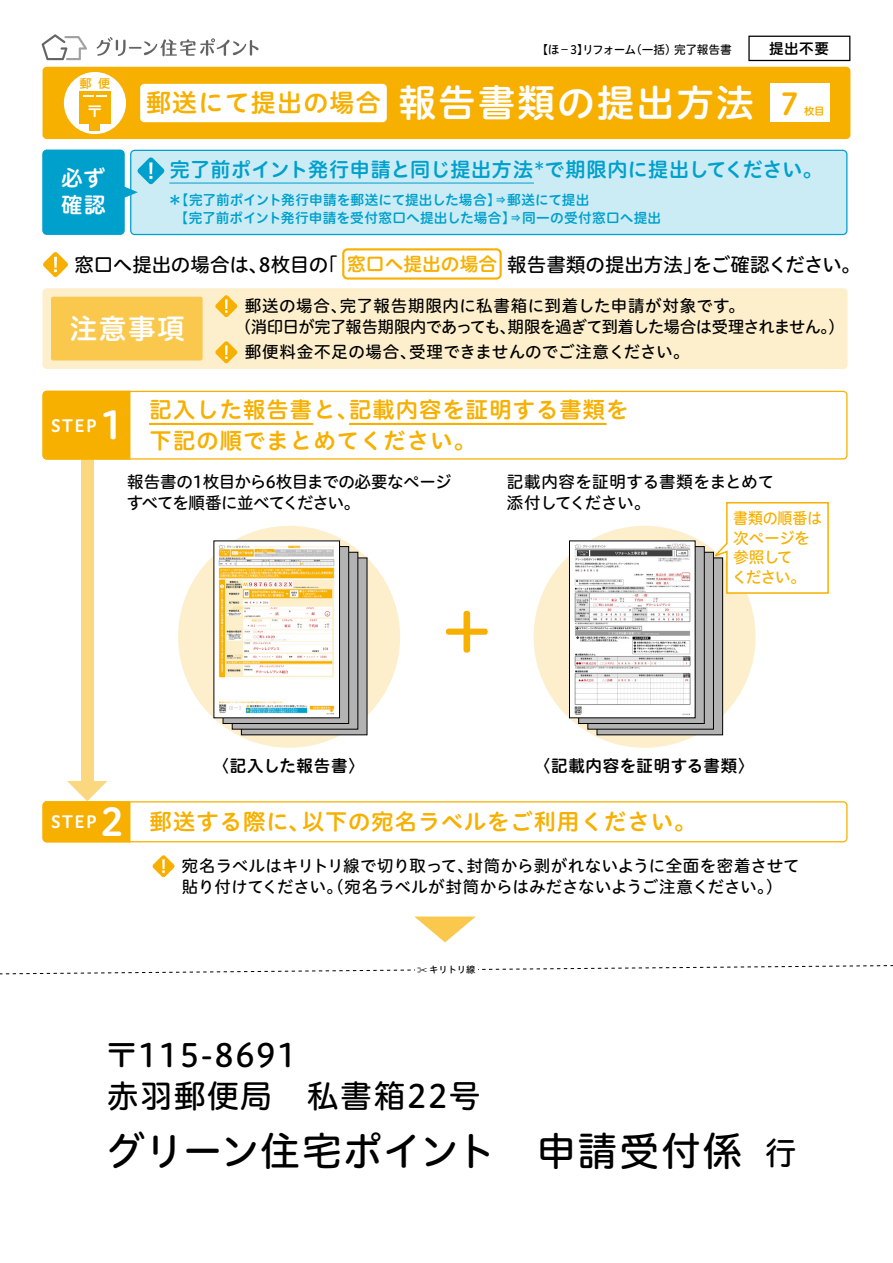
<style>
.page{position:relative;width:893px;height:1263px;background:#fff}
.page>*{position:absolute;margin:0;border:0;box-sizing:border-box;transform-origin:0 0}
.t1{font:75px "Hiragino UD Sans R Std N W6";color:#f7b000}
.t2{font:39.75px "Hiragino UD Sans R Std N W5";letter-spacing:.01em;color:#000}
.t3{font:37.8px "Hiragino UD Sans R Std N W6";letter-spacing:.05em;color:#fff}
.t4{font:31.8px/41px "Hiragino UD Sans R Std N W5";letter-spacing:.05em;color:#000}
.t5{font:30px "Hiragino UD Sans R Std N W6";color:#f7b000}
.t6{font:27.75px "Hiragino UD Sans R Std N W6";color:#fff}
.t7{font:24.9px "Hiragino UD Sans R Std N W6";letter-spacing:.05em;color:#f7b000}
.t8{font:22.35px "Hiragino UD Sans R Std N W6";letter-spacing:.05em;color:#f7b000}
.t9{font:21.6px/26.5px "Hiragino UD Sans R Std N W6";color:#fff}
.t10{font:20.1px "Hiragino UD Sans R Std N W6";letter-spacing:.01em;color:#00a0cd}
.t11{font:19.5px "Hiragino UD Sans R Std N W5";letter-spacing:-.005em;color:#000}
.t12{font:19.5px "Hiragino UD Sans R Std N W5";letter-spacing:-.065em;color:#000}
.t13{font:18.75px "Hiragino UD Sans R Std N W6";color:#f7b000}
.t14{font:16.8px "Hiragino UD Sans R Std N W6";letter-spacing:.05em;color:#fff}
.t15{font:16.5px/21.3px "Hiragino UD Sans R Std N W5";letter-spacing:-.01em;color:#000}
.t16{font:16.5px/21.3px "Hiragino UD Sans R Std N W5";letter-spacing:-.03em;color:#000}
.t17{font:16.5px "Hiragino UD Sans R Std N W5";letter-spacing:.035em;color:#000}
.t18{font:16.5px "Hiragino UD Sans R Std N W6";letter-spacing:.035em;color:#000}
.t19{font:16.5px "Hiragino UD Sans R Std N W5";letter-spacing:.01em;color:#000}
.t20{font:16.5px "Hiragino UD Sans R Std N W5";letter-spacing:.05em;color:#000}
.t21{font:15.75px/19.5px "Hiragino UD Sans R Std N W5";letter-spacing:-.02em;color:#f7b000;scale:.95 1}
.t22{font:15.45px "Hiragino UD Sans R Std N W6";color:#fff}
.t23{font:14.55px "Hiragino UD Sans R Std N W6";color:#000}
.t24{font:13.65px/18.3px "Hiragino UD Sans R Std N W6";letter-spacing:.005em;color:#00a0cd}
.t25{font:12.15px "Hiragino UD Sans R Std N W6";color:#f7b000}
.t26{font:11.7px "Hiragino UD Sans R Std N W5";letter-spacing:-.04em;color:#000}
.t27{font:11.7px "Hiragino UD Sans R Std N W6";color:#00a0cd}
.t28{font:10.5px "Hiragino UD Sans R Std N W6";color:#f7b000}
.t29{font:9.15px "Hiragino UD Sans R Std N W5";color:#000}
.t30{font:800 7.95px "Koz Go Pr 6 N";color:#000;scale:1.32 1}
</style>
<div class="page">
<svg style="left:178px;top:525px;width:222px;height:223px"></svg>
<svg style="left:533px;top:525px;width:223px;height:223px;fill:#fdefcc"></svg>
<div style="left:241px;top:558px;width:126px;height:177px;background:#b3b3b3"></div>
<div style="left:232px;top:552px;width:126px;height:177px;background:#b3b3b3"></div>
<div style="left:232px;top:552px;width:126px;height:178px;border:1px solid #000"></div>
<svg style="left:223px;top:547px;width:126px;height:176px"></svg>
<div style="left:223px;top:546px;width:126px;height:178px;border:1px solid #000"></div>
<div style="left:81px;top:445px;width:13px;height:339px;background:#fbd780"></div>
<div style="left:43px;top:67px;width:807px;height:72px;background:#f7b000;border-radius:4px"></div>
<div style="left:140px;top:84px;width:247px;height:38px;background:#fff;border-radius:4px"></div>
<div style="left:770px;top:83px;width:59px;height:39px;background:#fff"></div>
<div style="left:43px;top:288px;width:804px;height:81px;background:#fdefcc;border-radius:4px"></div>
<div style="left:51px;top:297px;width:152px;height:63px;background:#f9c84d;border-radius:2px"></div>
<svg style="left:215px;top:295px;width:23px;height:22px"></svg>
<svg style="left:215px;top:341px;width:23px;height:22px"></svg>
<svg style="left:152px;top:855px;width:23px;height:22px"></svg>
<svg style="left:748px;top:36px;width:102px;height:25px"></svg>
<img style="left:215px;top:542px;width:123px;height:174px">
<div style="left:597px;top:558px;width:126px;height:177px;background:#b3b3b3"></div>
<div style="left:597px;top:557px;width:126px;height:178px;border:1px solid #000"></div>
<div style="left:588px;top:552px;width:125px;height:177px;background:#b3b3b3"></div>
<div style="left:587px;top:552px;width:127px;height:178px;border:1px solid #000"></div>
<svg style="left:579px;top:547px;width:125px;height:176px"></svg>
<div style="left:578px;top:546px;width:127px;height:178px;border:1px solid #000"></div>
<img style="left:571px;top:542px;width:123px;height:174px">
<div style="left:64px;top:72px;width:62px;height:62px;background:#fff;border-radius:50%"></div>
<div style="left:90px;top:122px;width:10px;height:9px;background:#f7b000"></div>
<div style="left:79px;top:91px;width:32px;height:33px;background:#f7b000"></div>
<svg style="left:83px;top:96px;width:24px;height:1px"></svg>
<svg style="left:0;top:916px;width:893px;height:59px"></svg>
<svg style="left:43px;top:252px;width:25px;height:25px"></svg>
<div style="left:342px;top:248px;width:160px;height:32px;border:2px solid #f7b000;border-radius:4px"></div>
<svg style="left:130px;top:391px;width:717px;height:69px"></svg>
<div style="left:43px;top:391px;width:87px;height:69px;background:#f7b000"></div>
<hr style="left:149px;top:423px;width:164px;height:2px;background:#f7b000">
<hr style="left:349px;top:423px;width:257px;height:2px;background:#f7b000">
<svg style="left:43px;top:781px;width:804px;height:61px"></svg>
<svg style="left:42px;top:34px;width:45px;height:26px"></svg>
<svg style="left:97px;top:37px;width:162px;height:19px"></svg>
<div style="left:165px;top:150px;width:682px;height:85px;background:#ccecf5"></div>
<hr style="left:169px;top:183px;width:365px;height:1px;background:#00a0cd">
<svg style="left:42px;top:150px;width:123px;height:85px;background:#39b5d8"></svg>
<svg style="left:710px;top:502px;width:119px;height:92px"></svg>
<p class="t25" style="left:98px;top:74px;width:14px">便</p>
<p class="t25" style="left:80px;top:74px;width:14px">郵</p>
<p class="t22" style="left:87px;top:99px;width:17px">〒</p>
<h3 class="t9" style="left:61px;top:164px;width:46px">必ず確認</h3>
<h3 class="t7" style="left:146px;top:84px;width:236px">郵送にて提出の場合</h3>
<p class="t26" style="left:630px;top:41px;width:48px">（一括）</p>
<p class="t26" style="left:536px;top:41px;width:101px">【ほ－3 リフォーム</p>
<p class="t26" style="left:577px;top:41px;width:13px">】</p>
<p class="t26" style="left:674px;top:41px;width:59px">完了報告書</p>
<p class="t23" style="left:769px;top:38px;width:62px">提出不要</p>
<h3 class="t3" style="left:398px;top:74px;width:357px">報告書類の提出方法</h3>
<h3 class="t5" style="left:780px;top:81px;width:20px">7</h3>
<p class="t28" style="left:804px;top:103px;width:22px">枚目</p>
<p class="t10" style="left:170px;top:154px;width:365px">完了前ポイント発行申請と同じ提出方法</p>
<p class="t24" style="left:175px;top:190px;width:488px;text-indent:-6px">＊【完了前ポイント発行申請を郵送にて提出した場合】⇒郵送にて提出<br>【完了前ポイント発行申請を受付窓口へ提出した場合】⇒同一の受付窓口へ提出</p>
<p class="t10" style="left:545px;top:154px;width:280px">で期限内に提出してください。</p>
<p class="t27" style="left:533px;top:157px;width:13px">＊</p>
<p class="t11" style="left:318px;top:250px;width:179px">「　　　　　　　　</p>
<p class="t13" style="left:347px;top:250px;width:151px">窓口へ提出の場合</p>
<p class="t11" style="left:74px;top:250px;width:255px">窓口へ提出の場合は 8、枚目の</p>
<p class="t12" style="left:693px;top:250px;width:170px">をご確認ください。</p>
<p class="t11" style="left:507px;top:250px;width:197px">報告書類の提出方法」</p>
<h3 class="t6" style="left:70px;top:308px;width:117px">注意事項</h3>
<p class="t17" style="left:340px;top:293px;width:407px">完了報告期限内に私書箱に到着した申請が対象です。</p>
<p class="t16" style="left:235px;top:294px;width:611px;text-indent:10px">郵送の場合、<br>（消印日が完了報告期限内であっても期限を過ぎて到着した場合は受理されません (。</p>
<p class="t15" style="left:409px;top:314px;width:282px;line-height:24.9px;text-indent:91px">、<br>受理できませんのでご注意ください。</p>
<p class="t20" style="left:245px;top:339px;width:173px">郵便料金不足の場合、</p>
<h3 class="t3" style="left:100px;top:396px;width:24px">1</h3>
<h3 class="t8" style="left:349px;top:393px;width:281px">記載内容を証明する書類を</h3>
<h3 class="t8" style="left:150px;top:393px;width:211px">記入した報告書と、</h3>
<p class="t14" style="left:51px;top:412px;width:47px">STEP</p>
<h3 class="t8" style="left:150px;top:423px;width:328px">下記の順でまとめてください。</h3>
<p class="t16" style="left:127px;top:470px;width:326px">報告書の1枚目から6枚目までの必要なページすべてを順番に並べてください。</p>
<p class="t15" style="left:507px;top:470px;width:269px">記載内容を証明する書類をまとめて添付してください。</p>
<p class="t21" style="left:732px;top:508px;width:97px">書類の順番は次ページを参照して<br>ください。</p>
<h1 class="t1" style="left:429px;top:574px;width:76px">＋</h1>
<h3 class="t3" style="left:100px;top:792px;width:24px">2</h3>
<p class="t14" style="left:51px;top:809px;width:47px">STEP</p>
<p class="t18" style="left:212px;top:753px;width:154px">〈記入した報告書〉</p>
<p class="t18" style="left:534px;top:753px;width:222px">〈記載内容を証明する書類〈</p>
<h3 class="t8" style="left:302px;top:805px;width:396px">以下の宛名ラベルをご利用ください。</h3>
<h3 class="t8" style="left:150px;top:805px;width:163px">郵送する際に、</h3>
<p class="t19" style="left:466px;top:853px;width:335px">封筒から剥がれないように全面を密着させて</p>
<p class="t15" style="left:182px;top:854px;width:602px">宛名ラベルはキリトリ線で切り取って、<br>貼り付けてください。（宛名ラベルが封筒からはみださないようご注意ください (。</p>
<p class="t29" style="left:429px;top:962px;width:48px">キリトリ線</p>
<p class="t30" style="left:417px;top:965px;width:9px">✂</p>
<h3 class="t4" style="left:106px;top:1033px;width:376px">〒115-8691<br>赤羽郵便局　私書箱22号</h3>
<h2 class="t2" style="left:105px;top:1121px;width:639px">グリーン住宅ポイント　申請受付係</h2>
<h3 class="t4" style="left:765px;top:1131px;width:33px">行</h3>
</div>
